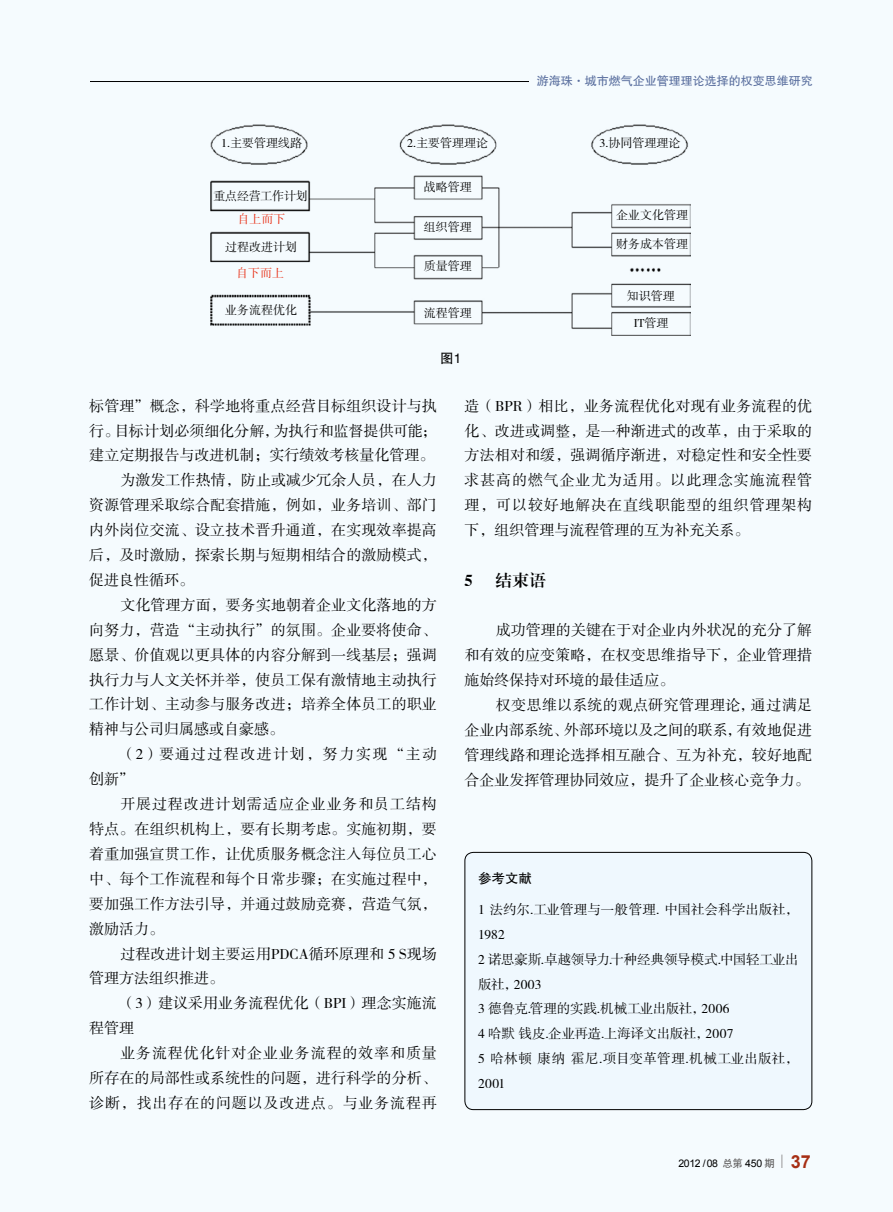
<style>
.page{position:relative;width:893px;height:1212px;background:#f5fbfe}
.page>*{position:absolute;margin:0;border:0;box-sizing:border-box;transform-origin:0 0}
.t1{font:16.5px "FZXBSJW GB1 0";color:#000}
.t2{font:15px/24.9px "FZSSJW GB1 0";letter-spacing:.01em;color:#000;text-align:justify}
.t3{font:15px "FZSSJW GB1 0";letter-spacing:.06em;color:#000}
.t4{font:15px "FZSSJW GB1 0";letter-spacing:-.01em;color:#000}
.t5{font:15px "FZSSJW GB1 0";letter-spacing:.055em;color:#000}
.t6{font:15px "FZSSJW GB1 0";letter-spacing:.1em;color:#000}
.t7{font:13.5px/24.9px "FZSSJW GB1 0";color:#000}
.t8{font:13.5px "FZHTJW GB1 0";color:#000}
.t9{font:12px "FZSSJW GB1 0";color:#000}
.t10{font:12px "FZHTJW GB1 0";color:#596e9e}
.t11{font:12px "FZSSJW GB1 0";letter-spacing:-.02em;color:#000}
.t12{font:12px "FZSSJW GB1 0";color:#e7290f}
.t13{font:10.5px "Arial";letter-spacing:-.04em;color:#000}
.s1{font-family:"FZHTJW GB1 0";color:#595757}
.s2{font-weight:700;font-size:18px;color:#a62e14}
</style>
<div class="page">
<svg style="left:781px;top:1154px;width:1px;height:14px"></svg>
<hr style="left:0;top:81px;width:812px;height:1px;background:#000">
<div style="left:0;top:72px;width:89px;height:19px;background:#f5fbfe"></div>
<img style="left:211px;top:124px;width:480px;height:212px">
<div style="left:465px;top:852px;width:347px;height:257px;background:#eff8fe;border-radius:9px"></div>
<div style="left:465px;top:852px;width:347px;height:258px;border:1px solid #000;border-radius:9px"></div>
<div style="left:529px;top:78px;width:308px;height:7px;background:#f5fbfe"></div>
<p class="t10" style="left:537px;top:74px;width:277px">游海珠·城市燃气企业管理理论选择的权变思维研究</p>
<p class="t9" style="left:221px;top:137px;width:82px">1.主要管理线路</p>
<p class="t9" style="left:407px;top:137px;width:82px">2.主要管理理论</p>
<p class="t9" style="left:599px;top:137px;width:82px">3.协同管理理论</p>
<p class="t11" style="left:213px;top:189px;width:96px">重点经营工作计划</p>
<p class="t12" style="left:238px;top:213px;width:49px">自上而下</p>
<p class="t9" style="left:225px;top:241px;width:73px">过程改进计划</p>
<p class="t12" style="left:236px;top:267px;width:49px">自下而上</p>
<p class="t9" style="left:424px;top:181px;width:49px">战略管理</p>
<p class="t9" style="left:424px;top:221px;width:49px">组织管理</p>
<p class="t9" style="left:424px;top:260px;width:49px">质量管理</p>
<p class="t9" style="left:225px;top:304px;width:73px">业务流程优化</p>
<p class="t9" style="left:424px;top:306px;width:49px">流程管理</p>
<p class="t8" style="left:440px;top:351px;width:22px">图1</p>
<p class="t9" style="left:616px;top:209px;width:73px">企业文化管理</p>
<p class="t9" style="left:616px;top:238px;width:73px">财务成本管理</p>
<p class="t9" style="left:627px;top:289px;width:49px">知识管理</p>
<p class="t9" style="left:634px;top:317px;width:36px">IT管理</p>
<p class="t2" style="left:89px;top:394px;width:349px">标管理”概念，科学地将重点经营目标组织设计与执</p>
<p class="t4" style="left:89px;top:423px;width:349px">行。目标计划必须细化分解，为执行和监督提供可能；</p>
<p class="t2" style="left:89px;top:444px;width:347px">建立定期报告与改进机制；实行绩效考核量化管理。</p>
<p class="t2" style="left:120px;top:468px;width:318px">为激发工作热情，防止或减少冗余人员，在人力</p>
<p class="t2" style="left:89px;top:493px;width:349px">资源管理采取综合配套措施，例如，业务培训、部门</p>
<p class="t2" style="left:89px;top:518px;width:349px">内外岗位交流、设立技术晋升通道，在实现效率提高</p>
<p class="t2" style="left:89px;top:543px;width:349px">后，及时激励，探索长期与短期相结合的激励模式，</p>
<p class="t2" style="left:89px;top:568px;width:107px">促进良性循环。</p>
<p class="t2" style="left:120px;top:593px;width:318px">文化管理方面，要务实地朝着企业文化落地的方</p>
<p class="t2" style="left:89px;top:618px;width:349px">向努力，营造“主动执行”的氛围。企业要将使命、</p>
<p class="t2" style="left:89px;top:643px;width:349px">愿景、价值观以更具体的内容分解到一线基层；强调</p>
<p class="t2" style="left:89px;top:668px;width:349px">执行力与人文关怀并举，使员工保有激情地主动执行</p>
<p class="t2" style="left:89px;top:693px;width:349px">工作计划、主动参与服务改进；培养全体员工的职业</p>
<p class="t2" style="left:89px;top:717px;width:197px">精神与公司归属感或自豪感。</p>
<p class="t6" style="left:120px;top:746px;width:318px">（2）要通过过程改进计划，努力实现“主动</p>
<p class="t2" style="left:89px;top:767px;width:47px">创新”</p>
<p class="t3" style="left:120px;top:796px;width:318px">开展过程改进计划需适应企业业务和员工结构</p>
<p class="t2" style="left:89px;top:817px;width:349px">特点。在组织机构上，要有长期考虑。实施初期，要</p>
<p class="t2" style="left:89px;top:842px;width:349px">着重加强宣贯工作，让优质服务概念注入每位员工心</p>
<p class="t2" style="left:89px;top:867px;width:349px">中、每个工作流程和每个日常步骤；在实施过程中，</p>
<p class="t2" style="left:89px;top:892px;width:349px">要加强工作方法引导，并通过鼓励竞赛，营造气氛，</p>
<p class="t2" style="left:89px;top:917px;width:77px">激励活力。</p>
<p class="t2" style="left:120px;top:942px;width:318px">过程改进计划主要运用PDCA循环原理和５S现场</p>
<p class="t2" style="left:89px;top:966px;width:137px">管理方法组织推进。</p>
<p class="t2" style="left:120px;top:991px;width:318px">（3）建议采用业务流程优化（BPI）理念实施流</p>
<p class="t2" style="left:89px;top:1016px;width:47px">程管理</p>
<p class="t3" style="left:120px;top:1045px;width:318px">业务流程优化针对企业业务流程的效率和质量</p>
<p class="t2" style="left:89px;top:1066px;width:349px">所存在的局部性或系统性的问题，进行科学的分析、</p>
<p class="t5" style="left:89px;top:1095px;width:349px">诊断，找出存在的问题以及改进点。与业务流程再</p>
<p class="t2" style="left:465px;top:394px;width:349px">造（BPR）相比，业务流程优化对现有业务流程的优化、改进或调整，是一种渐进式的改革，由于采取的方法相对和缓，强调循序渐进，对稳定性和安全性要求甚高的燃气企业尤为适用。以此理念实施流程管理，可以较好地解决在直线职能型的组织管理架构下，组织管理与流程管理的互为补充关系。</p>
<p class="t1" style="left:465px;top:571px;width:10px">5</p>
<p class="t1" style="left:496px;top:571px;width:52px">结束语</p>
<p class="t2" style="left:465px;top:618px;width:349px;text-indent:31px">成功管理的关键在于对企业内外状况的充分了解和有效的应变策略，在权变思维指导下，企业管理措施始终保持对环境的最佳适应。</p>
<p class="t2" style="left:465px;top:693px;width:349px;text-indent:31px">权变思维以系统的观点研究管理理论，通过满足企业内部系统、外部环境以及之间的联系，有效地促进管理线路和理论选择相互融合、互为补充，较好地配合企业发挥管理协同效应，提升了企业核心竞争力。</p>
<p class="t8" style="left:478px;top:871px;width:55px">参考文献</p>
<p class="t7" style="left:478px;top:897px;width:322px">1 法约尔.工业管理与一般管理. 中国社会科学出版社，<br>1982<br>2 诺思豪斯.卓越领导力.十种经典领导模式.中国轻工业出版社，2003<br>3 德鲁克.管理的实践.机械工业出版社，2006<br>4 哈默 钱皮.企业再造.上海译文出版社，2007<br>5 哈林顿 康纳 霍尼.项目变革管理.机械工业出版社，<br>2001</p>
<p class="t13" style="left:678px;top:1156px;width:134px">2012 / 08 <span class="s1">总第</span> 450 <span class="s1">期</span> <span class="s2">37</span></p>
</div>
